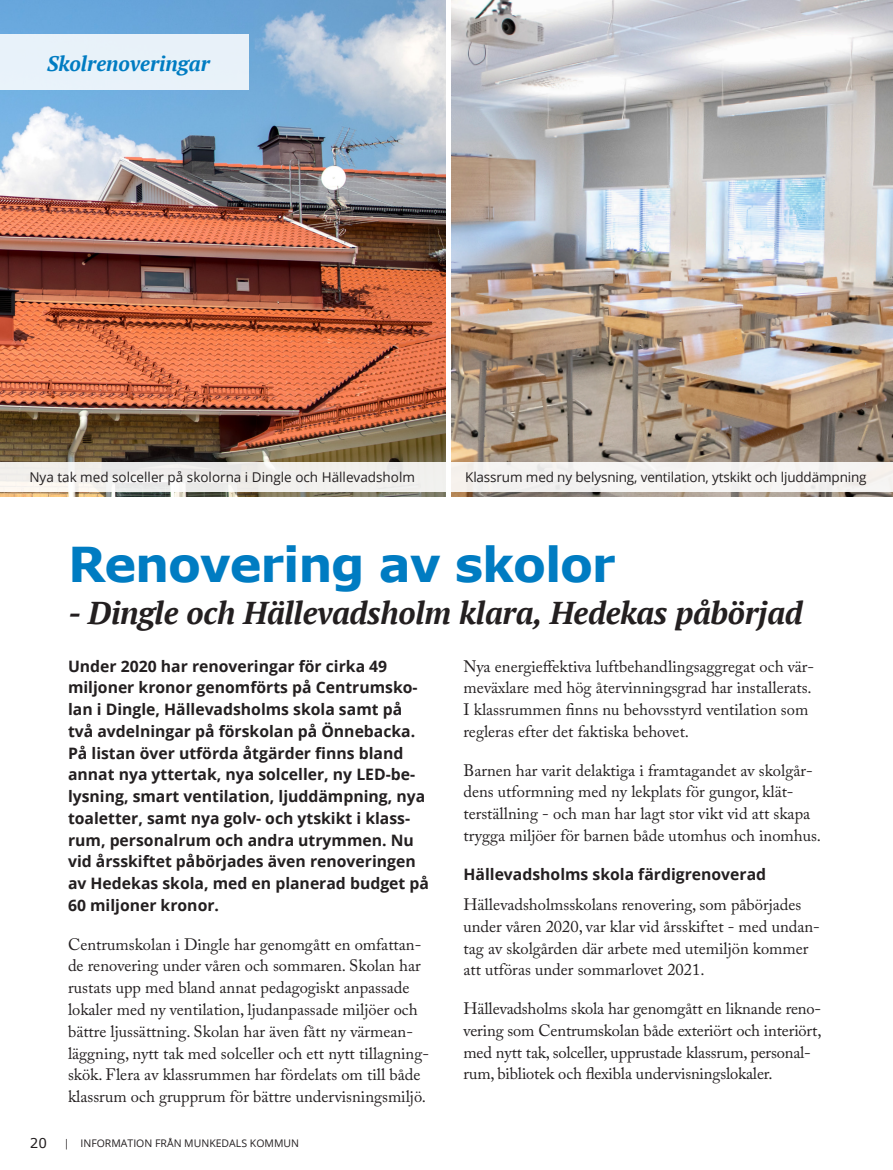
<style>
.page{position:relative;width:893px;height:1170px;background:#fff}
.page>*{position:absolute;margin:0;border:0;box-sizing:border-box;transform-origin:0 0}
.H1_Verdana_blå_stor{font:700 48px "Verdana";letter-spacing:-.025em;color:#007cc2}
.H1_Verdana_blå_stor-2{font:italic 700 31.5px "PT Serif";letter-spacing:-.01em;color:#231f20}
.t1{font:italic 700 21px "PT Serif";color:#007cc2}
.Brödtext_caslon_11_p{font:16.5px/21.8px "Adobe Caslon Pro";color:#231f20}
.Ingress{font:700 15.75px/21.8px "Open Sans";color:#231f20}
.Mellanrubrik_brödtex{font:700 15.75px "Open Sans";color:#231f20}
.Bildtext{font:13.5px "Open Sans";letter-spacing:-.01em;color:#231f20}
.t2{font:10.5px "Open Sans";color:#231f20}
.s1{font-family:"Verdana";font-size:13.5px}
</style>
<div class="page">
<img style="left:0;top:0;width:445px;height:496px">
<img style="left:452px;top:0;width:441px;height:496px">
<div style="left:0;top:462px;width:446px;height:30px;background:#f1f0ec"></div>
<div style="left:446px;top:462px;width:447px;height:30px;background:#f5f4f2"></div>
<div style="left:0;top:34px;width:249px;height:55px;background:#e8f2f9"></div>
<p class="t1" style="left:47px;top:49px;width:165px">Skolrenoveringar</p>
<p class="Bildtext" style="left:29px;top:468px;width:387px">Nya tak med solceller på skolorna i Dingle och Hällevadsholm</p>
<p class="Bildtext" style="left:465px;top:468px;width:403px">Klassrum med ny belysning, ventilation, ytskikt och ljuddämpning</p>
<h1 class="H1_Verdana_blå_stor" style="left:68px;top:531px;width:549px">Renovering av skolor</h1>
<h1 class="H1_Verdana_blå_stor-2" style="left:68px;top:592px;width:736px">- Dingle och Hällevadsholm klara, Hedekas påbörjad</h1>
<p class="Ingress" style="left:68px;top:654px;width:362px">Under 2020 har renoveringar för cirka 49 miljoner kronor genomförts på Centrumsko&shy;lan i Dingle, Hällevadsholms skola samt på två avdelningar på förskolan på Önnebacka.<br>På listan över utförda åtgärder finns bland annat nya yttertak, nya solceller, ny LED-be&shy;lysning, smart ventilation, ljuddämpning, nya toaletter, samt nya golv- och ytskikt i klass&shy;rum, personalrum och andra utrymmen. Nu vid årsskiftet påbörjades även renoveringen av Hedekas skola, med en planerad budget på 60 miljoner kronor.</p>
<p class="Brödtext_caslon_11_p" style="left:68px;top:933px;width:362px">Centrumskolan i Dingle har genomgått en omfattan&shy;de renovering under våren och sommaren. Skolan har rustats upp med bland annat pedagogiskt anpassade lokaler med ny ventilation, ljudanpassade miljöer och bättre ljussättning. Skolan har även fått ny värmean&shy;läggning, nytt tak med solceller och ett nytt tillagning&shy;skök. Flera av klassrummen har fördelats om till både klassrum och grupprum för bättre undervisningsmiljö.</p>
<p class="t2" style="left:30px;top:1135px;width:271px"><span class="s1">20</span> | INFORMATION FRÅN MUNKEDALS KOMMUN</p>
<p class="Brödtext_caslon_11_p" style="left:463px;top:655px;width:352px">Nya energieffektiva luftbehandlingsaggregat och vär&shy;meväxlare med hög återvinningsgrad har installerats.<br>I klassrummen finns nu behovsstyrd ventilation som regleras efter det faktiska behovet.</p>
<p class="Brödtext_caslon_11_p" style="left:463px;top:759px;width:359px">Barnen har varit delaktiga i framtagandet av skolgår&shy;dens utformning med ny lekplats för gungor, klät&shy;terställning - och man har lagt stor vikt vid att skapa trygga miljöer för barnen både utomhus och inomhus.</p>
<h2 class="Mellanrubrik_brödtex" style="left:463px;top:862px;width:304px">Hällevadsholms skola färdigrenoverad</h2>
<p class="Brödtext_caslon_11_p" style="left:463px;top:893px;width:358px">Hällevadsholmsskolans renovering, som påbörjades under våren 2020, var klar vid årsskiftet - med undan&shy;tag av skolgården där arbete med utemiljön kommer att utföras under sommarlovet 2021.</p>
<p class="Brödtext_caslon_11_p" style="left:463px;top:997px;width:360px">Hällevadsholms skola har genomgått en liknande reno&shy;vering som Centrumskolan både exteriört och interiört, med nytt tak, solceller, upprustade klassrum, personal&shy;rum, bibliotek och flexibla undervisningslokaler.</p>
</div>
